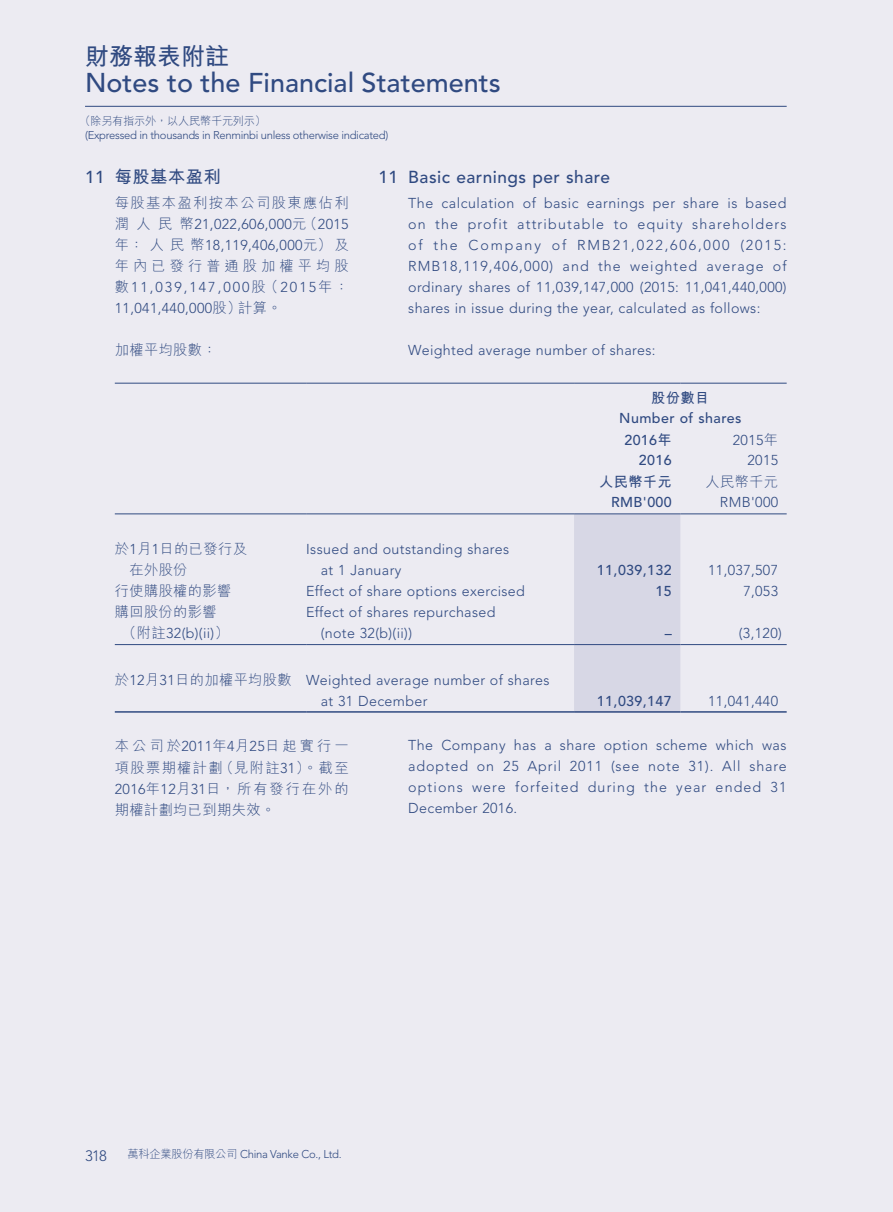
<style>
.page{position:relative;width:893px;height:1212px;background:#ecebf2}
.page>*{position:absolute;margin:0;border:0;box-sizing:border-box;transform-origin:0 0}
.t1{font:500 27px "Avenir LT Std";color:#304a81}
.t2{font:700 24px "M Hei HK";color:#304a81}
.t3{font:500 17.25px "Avenir LT Std";letter-spacing:.03em;color:#304a81}
.t4{font:700 17.25px "M Hei HK";letter-spacing:.03em;color:#304a81}
.t5{font:300 15px "Avenir LT Std";color:#304a81}
.t6{font:300 14.25px/21px "Avenir LT Std";letter-spacing:.025em;color:#304a81}
.t7{font:300 14.25px/21px "M Hei HK";letter-spacing:.095em;color:#304a81;text-align:justify}
.t8{font:500 14.25px/21.6px "Avenir LT Std";letter-spacing:.03em;color:#304a81}
.t9{font:300 14.25px/21px "Avenir LT Std";letter-spacing:.14em;color:#304a81}
.t10{font:300 14.25px/21px "M Hei HK";letter-spacing:.025em;color:#304a81}
.t11{font:300 14.25px "M Hei HK";letter-spacing:.285em;color:#304a81}
.t12{font:700 14.25px "M Hei HK";letter-spacing:.03em;color:#304a81}
.t13{font:300 11.25px "Avenir LT Std";letter-spacing:-.025em;color:#304a81}
.t14{font:300 11.25px "M Hei HK";letter-spacing:-.025em;color:#304a81}
.s1{font-family:"Avenir LT Std";font-weight:500}
.s2{font-family:"M Hei HK"}
.s3{font-family:"M Hei HK";font-weight:700}
.s4{font-family:"Avenir LT Std"}
</style>
<div class="page">
<hr style="left:85px;top:106px;width:702px;height:1px;background:#304a81">
<div style="left:574px;top:514px;width:106px;height:197px;background:#d7d7e5"></div>
<hr style="left:115px;top:383px;width:191px;height:1px;background:#304a81">
<hr style="left:306px;top:383px;width:268px;height:1px;background:#304a81">
<hr style="left:574px;top:383px;width:106px;height:1px;background:#304a81">
<hr style="left:680px;top:383px;width:107px;height:1px;background:#304a81">
<hr style="left:115px;top:513px;width:191px;height:1px;background:#304a81">
<hr style="left:306px;top:513px;width:268px;height:1px;background:#304a81">
<hr style="left:574px;top:513px;width:106px;height:1px;background:#304a81">
<hr style="left:680px;top:513px;width:107px;height:1px;background:#304a81">
<hr style="left:115px;top:644px;width:191px;height:1px;background:#304a81">
<hr style="left:306px;top:644px;width:268px;height:1px;background:#304a81">
<hr style="left:574px;top:644px;width:106px;height:1px;background:#304a81">
<hr style="left:680px;top:644px;width:107px;height:1px;background:#304a81">
<hr style="left:115px;top:711px;width:191px;height:2px;background:#304a81">
<hr style="left:306px;top:711px;width:268px;height:2px;background:#304a81">
<hr style="left:574px;top:711px;width:106px;height:2px;background:#304a81">
<hr style="left:680px;top:711px;width:107px;height:2px;background:#304a81">
<h2 class="t2" style="left:85px;top:39px;width:145px">財務報表附註</h2>
<h1 class="t1" style="left:85px;top:67px;width:417px">Notes to the Financial Statements</h1>
<p class="t14" style="left:79px;top:113px;width:188px">（除另有指示外，以人民幣千元列示）</p>
<p class="t13" style="left:85px;top:129px;width:305px">(Expressed in thousands in Renminbi unless otherwise indicated)</p>
<p class="t4" style="left:85px;top:164px;width:137px"><span class="s1">11</span> 每股基本盈利</p>
<p class="t7" style="left:115px;top:192px;width:235px">每股基本盈利按本公司股東應佔利</p>
<p class="t6" style="left:115px;top:214px;width:235px"><span class="s2">潤人民幣</span>21,022,606,000<span class="s2">元（</span>2015<span class="s2">年：人民幣</span>18,119,406,000<span class="s2">元）及</span></p>
<p class="t11" style="left:115px;top:256px;width:235px">年內已發行普通股加權平均股</p>
<p class="t9" style="left:115px;top:277px;width:235px"><span class="s2">數</span>11,039,147,000<span class="s2">股（</span>2015<span class="s2">年：<br></span>11,041,440,000<span class="s2">股）計算。</span></p>
<p class="t7" style="left:115px;top:339px;width:103px">加權平均股數：</p>
<p class="t3" style="left:378px;top:167px;width:233px">11 Basic earnings per share</p>
<p class="t6" style="left:408px;top:193px;width:380px;text-align:justify">The calculation of basic earnings per share is based on the profit attributable to equity shareholders of the Company of RMB21,022,606,000 (2015:<br>RMB18,119,406,000) and the weighted average of ordinary shares of 11,039,147,000 (2015: 11,041,440,000) shares in issue during the year, calculated as follows:</p>
<p class="t6" style="left:408px;top:340px;width:249px">Weighted average number of shares:</p>
<p class="t12" style="left:651px;top:387px;width:60px">股份數目</p>
<p class="t8" style="left:624px;top:408px;width:119px;text-indent:-5px">Number of shares<br>2016<span class="s3">年</span></p>
<p class="t6" style="left:733px;top:429px;width:47px">2015<span class="s2">年</span></p>
<p class="t8" style="left:639px;top:450px;width:34px">2016</p>
<p class="t6" style="left:747px;top:450px;width:32px">2015</p>
<p class="t12" style="left:599px;top:471px;width:74px">人民幣千元</p>
<p class="t7" style="left:705px;top:470px;width:74px">人民幣千元</p>
<p class="t8" style="left:611px;top:492px;width:62px">RMB'000</p>
<p class="t6" style="left:720px;top:492px;width:60px">RMB'000</p>
<p class="t10" style="left:129px;top:538px;width:119px;text-indent:-15px">於<span class="s4">1</span>月<span class="s4">1</span>日的已發行及在外股份</p>
<p class="t6" style="left:321px;top:538px;width:190px;text-indent:-15px">Issued and outstanding shares at 1 January</p>
<p class="t8" style="left:597px;top:559px;width:76px">11,039,132</p>
<p class="t6" style="left:708px;top:559px;width:72px">11,037,507</p>
<p class="t10" style="left:115px;top:580px;width:118px">行使購股權的影響</p>
<p class="t6" style="left:306px;top:580px;width:220px">Effect of share options exercised</p>
<p class="t8" style="left:656px;top:580px;width:18px">15</p>
<p class="t6" style="left:743px;top:580px;width:36px">7,053</p>
<p class="t10" style="left:115px;top:601px;width:103px">購回股份的影響</p>
<p class="t6" style="left:122px;top:623px;width:108px"><span class="s2">（附註</span>32(b)(ii)<span class="s2">）</span></p>
<p class="t6" style="left:321px;top:601px;width:176px;text-indent:-15px">Effect of shares repurchased (note 32(b)(ii))</p>
<p class="t8" style="left:665px;top:622px;width:9px">–</p>
<p class="t6" style="left:739px;top:622px;width:44px">(3,120)</p>
<p class="t6" style="left:321px;top:669px;width:230px;text-indent:-206px"><span class="s2">於</span>12<span class="s2">月</span>31<span class="s2">日的加權平均股數</span> Weighted average number of shares at 31 December</p>
<p class="t8" style="left:597px;top:690px;width:76px">11,039,147</p>
<p class="t6" style="left:708px;top:690px;width:72px">11,041,440</p>
<p class="t6" style="left:408px;top:734px;width:380px;text-align:justify">The Company has a share option scheme which was adopted on 25 April 2011 (see note 31). All share options were forfeited during the year ended 31<br>December 2016.</p>
<p class="t7" style="left:115px;top:735px;width:235px">本公司於<span class="s4">2011</span>年<span class="s4">4</span>月<span class="s4">25</span>日起實行一項股票期權計劃（見附註<span class="s4">31</span>）。截至<span class="s4">2016</span>年<span class="s4">12</span>月<span class="s4">31</span>日，所有發行在外的期權計劃均已到期失效。</p>
<p class="t5" style="left:85px;top:1147px;width:23px">318</p>
<p class="t13" style="left:128px;top:1148px;width:216px"><span class="s2">萬科企業股份有限公司</span> China Vanke Co., Ltd.</p>
</div>
